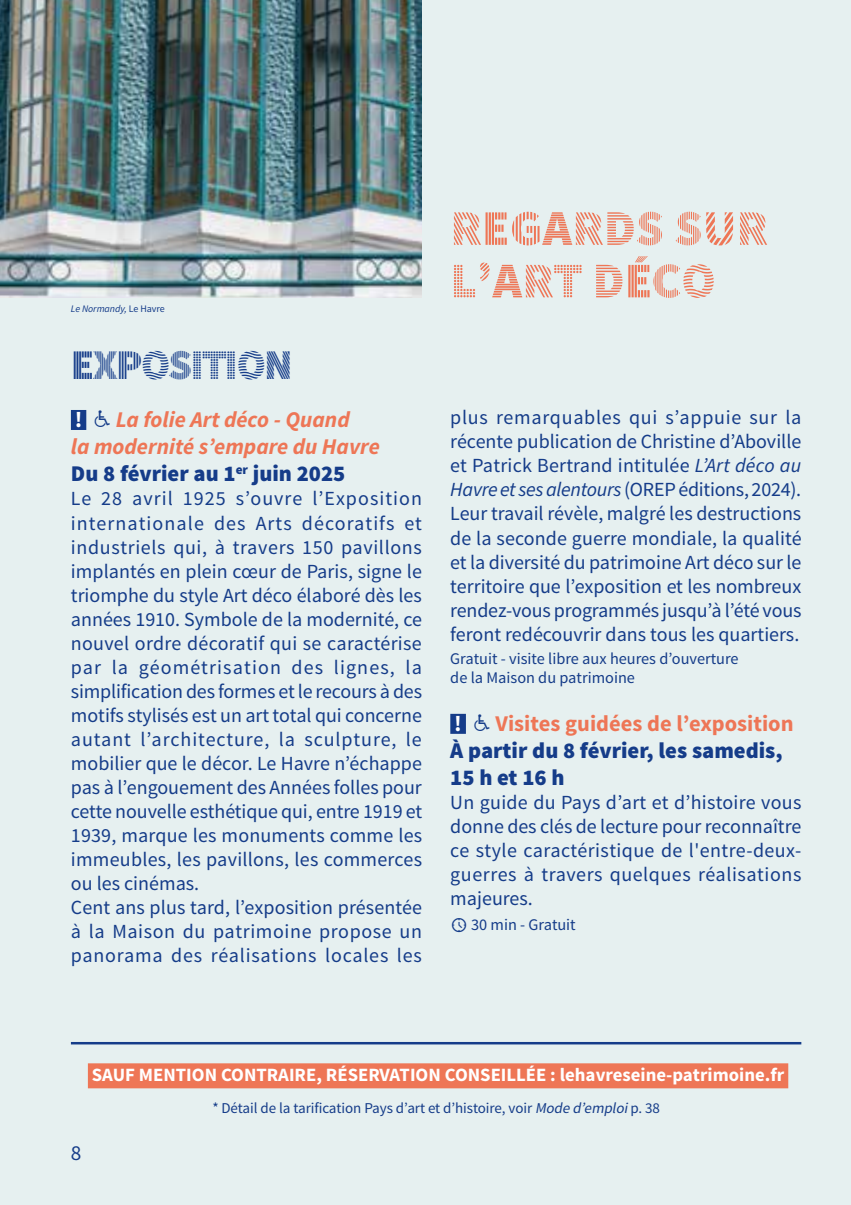
<style>
.page{position:relative;width:851px;height:1205px;background:#fff}
.page>*{position:absolute;margin:0;border:0;box-sizing:border-box;transform-origin:0 0}
.t1{font:50px/52.5px "Source Sans Pro DISPLAY";color:#ee7656}
.t2{font:42.5px "Source Sans Pro DISPLAY";letter-spacing:-.04em;color:#153c89}
.t3{font:italic 700 22.5px/27px "Source Sans Pro";color:#ee7656}
.t4{font:900 22.5px/27px "Source Sans Pro";color:#153c89}
.t5{font:21.25px "Source Sans Pro";color:#153c89}
.t6{font:20px/24px "Source Sans Pro";letter-spacing:.005em;color:#153c89;text-align:justify}
.t7{font:700 18.75px "Source Sans Pro";color:#fff}
.t8{font:16.25px/19.5px "Source Sans Pro";color:#153c89}
.t9{font:15px "Source Sans Pro";letter-spacing:-.005em;color:#153c89}
.t10{font:italic 10px "Source Sans Pro";letter-spacing:-.005em;color:#153c89}
.s1{font-style:normal}
.s2{font-style:normal;color:#fff}
.s3{font-family:"Travelcons";font-weight:400;font-style:normal;font-size:15px;color:#153c89}
.s4{font-weight:900;font-style:normal;color:#153c89}
.s5{font-style:italic}
.s6{font-weight:700;color:#fff}
.s7{font-family:"Travelcons";font-weight:400;font-size:15px}
.s8{font-weight:700;color:#ee7656}
</style>
<div class="page">
<div style="left:0;top:0;width:850px;height:1205px;background:#e6f0f0"></div>
<img style="left:0;top:0;width:422px;height:298px">
<div style="left:71px;top:410px;width:15px;height:20px;background:#153c89"></div>
<div style="left:450px;top:714px;width:16px;height:20px;background:#153c89"></div>
<hr style="left:71px;top:1042px;width:730px;height:2px;background:#153c89">
<div style="left:88px;top:1063px;width:700px;height:25px;background:#ee7656"></div>
<p class="t10" style="left:71px;top:302px;width:95px">Le Normandy, <span class="s1">Le Havre</span></p>
<h2 class="t2" style="left:71px;top:343px;width:223px">EXPOSITION</h2>
<p class="t3" style="left:71px;top:406px;width:310px"><span class="s2">!</span> <span class="s3">E</span> La folie Art déco - Quand<br>la modernité s’empare du Havre<br><span class="s4">Du 8 février au 1</span><sup>er</sup> <span class="s4">juin 2025</span></p>
<p class="t6" style="left:71px;top:487px;width:353px;text-align:left">Le 28 avril 1925 s’ouvre l’Exposition internationale des Arts décoratifs et industriels qui, à travers 150 pavillons implantés en plein cœur de Paris, signe le triomphe du style Art déco élaboré dès les années 1910. Symbole de la modernité, ce nouvel ordre décoratif qui se caractérise par la géométrisation des lignes, la simplification des formes et le recours à des motifs stylisés est un art total qui concerne autant l’architecture, la sculpture, le mobilier que le décor. Le Havre n’échappe pas à l’engouement des Années folles pour cette nouvelle esthétique qui, entre 1919 et 1939, marque les monuments comme les immeubles, les pavillons, les commerces ou les cinémas.<br>Cent ans plus tard, l’exposition présentée à la Maison du patrimoine propose un panorama des réalisations locales les</p>
<h1 class="t1" style="left:450px;top:203px;width:319px">REGARDS SUR<br>L’ART DÉCO</h1>
<p class="t6" style="left:450px;top:406px;width:353px">plus remarquables qui s’appuie sur la récente publication de Christine d’Aboville et Patrick Bertrand intitulée <span class="s5">L’Art déco au Havre et ses alentours</span> (OREP éditions, 2024).<br>Leur travail révèle, malgré les destructions de la seconde guerre mondiale, la qualité et la diversité du patrimoine Art déco sur le territoire que l’exposition et les nombreux rendez-vous programmés jusqu’à l’été vous feront redécouvrir dans tous les quartiers.</p>
<p class="t8" style="left:450px;top:649px;width:290px">Gratuit - visite libre aux heures d’ouverture de la Maison du patrimoine</p>
<p class="t4" style="left:450px;top:711px;width:345px"><span class="s6">!</span> <span class="s7">E</span> <span class="s8">Visites guidées de l’exposition<br></span>À partir du 8 février, les samedis,<br>15 h et 16 h</p>
<p class="t6" style="left:450px;top:791px;width:352px">Un guide du Pays d’art et d’histoire vous donne des clés de lecture pour reconnaître ce style caractéristique de l'entre-deux&shy;guerres à travers quelques réalisations majeures.</p>
<p class="t8" style="left:471px;top:915px;width:106px">30 min - Gratuit</p>
<p class="t7" style="left:92px;top:1062px;width:694px">SAUF MENTION CONTRAIRE, RÉSERVATION CONSEILLÉE : lehavreseine-patrimoine.fr</p>
<p class="t5" style="left:71px;top:1140px;width:12px">8</p>
<p class="t9" style="left:212px;top:1099px;width:449px">* Détail de la tarification Pays d’art et d’histoire, voir <span class="s5">Mode d’emploi</span>p. 38</p>
</div>
